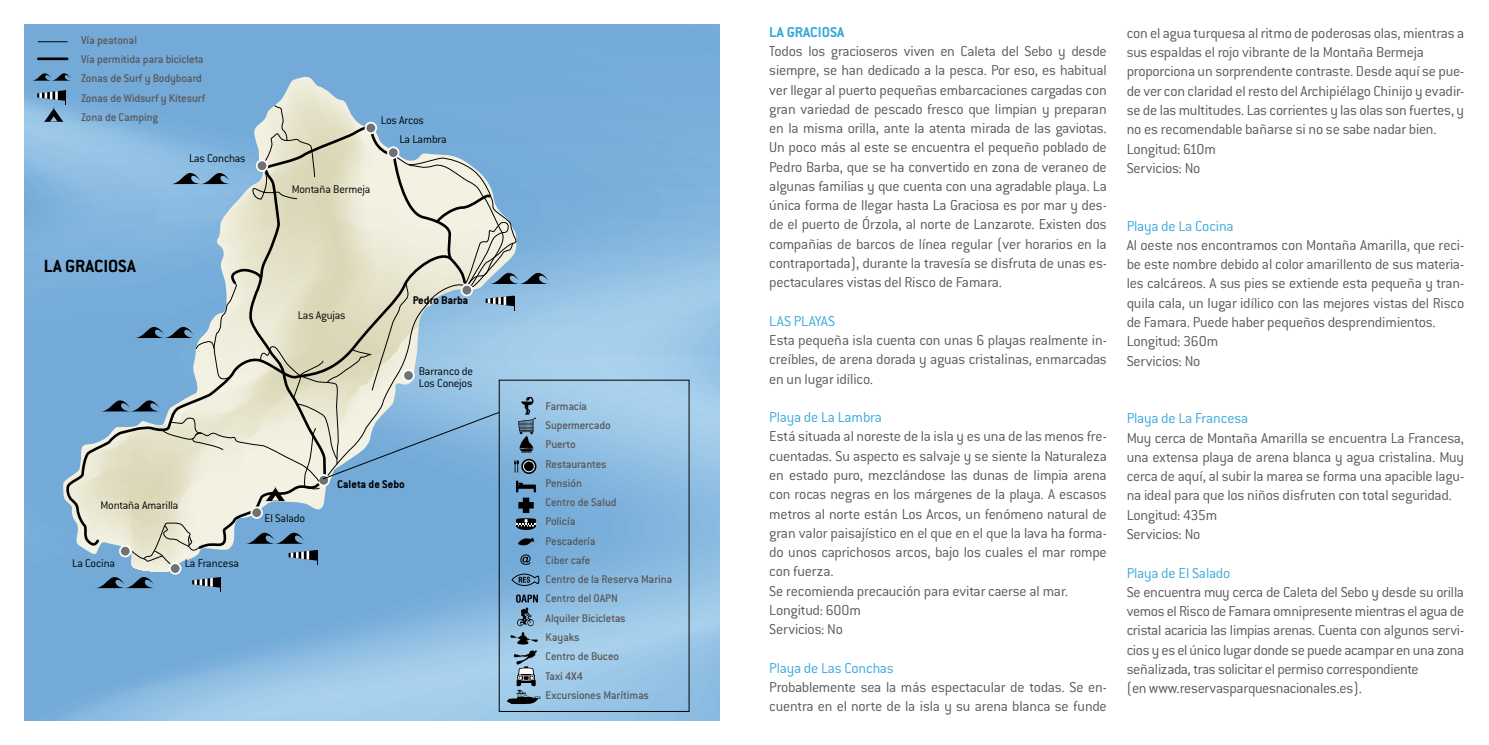
<style>
.page{position:relative;width:1489px;height:745px;background:#fff}
.page>*{position:absolute;margin:0;border:0;box-sizing:border-box;transform-origin:0 0}
.t1{font:700 19.25px "Conduit ITC";color:#000}
.t2{font:300 15.75px/19.2px "Conduit ITC";letter-spacing:-.015em;color:#58585a}
.t3{font:300 15.75px "Conduit ITC";letter-spacing:-.015em;color:#39a9dc}
.t4{font:700 15.75px "Conduit ITC";color:#39a9dc}
.t5{font:300 15.75px "Conduit ITC";letter-spacing:.01em;color:#39a9dc}
.t6{font:500 12.25px/19.2px "Conduit ITC";letter-spacing:-.015em;color:#58585a}
.t7{font:300 12.25px/12.2px "Conduit ITC";letter-spacing:-.015em;color:#000}
.t8{font:700 12.25px "Conduit ITC";color:#000}
</style>
<div class="page">
<svg style="left:25px;top:25px;width:694px;height:694px;background:#85b6de"></svg>
<svg style="left:32px;top:70px;width:40px;height:11px"></svg>
<svg style="left:37px;top:90px;width:26px;height:32px"></svg>
<hr style="left:38px;top:57px;width:29px;height:3px;background:#000">
<svg style="left:38px;top:41px;width:29px;height:1px"></svg>
<svg style="left:63px;top:77px;width:454px;height:501px;background:#7fb1d9"></svg>
<div style="left:170px;top:563px;width:10px;height:10px;background:#707172;border-radius:50%"></div>
<div style="left:169px;top:562px;width:12px;height:12px;border:2px solid #fff;border-radius:50%"></div>
<svg style="left:95px;top:571px;width:60px;height:16px"></svg>
<svg style="left:192px;top:576px;width:29px;height:15px"></svg>
<svg style="left:506px;top:594px;width:35px;height:109px;background:#7fa0b9"></svg>
<svg style="left:511px;top:573px;width:28px;height:12px"></svg>
<svg style="left:65px;top:249px;width:36px;height:296px;background:#8bb4d1"></svg>
<svg style="left:101px;top:104px;width:448px;height:460px;background:#a7c0cd"></svg>
<p class="t6" style="left:81px;top:30px;width:126px">Vía peatonal<br>Vía permitida para bicicleta<br>Zonas de Surf y Bodyboard<br>Zonas de Widsurf y Kitesurf<br>Zona de Camping</p>
<p class="t1" style="left:44px;top:255px;width:93px">LA GRACIOSA</p>
<p class="t7" style="left:189px;top:152px;width:58px">Las Conchas</p>
<p class="t7" style="left:381px;top:114px;width:45px">Los Arcos</p>
<p class="t7" style="left:399px;top:133px;width:49px">La Lambra</p>
<p class="t7" style="left:292px;top:183px;width:80px">Montaña Bermeja</p>
<p class="t7" style="left:298px;top:309px;width:49px">Las Agujas</p>
<p class="t8" style="left:413px;top:293px;width:57px">Pedro Barba</p>
<p class="t7" style="left:419px;top:364px;width:56px">Barranco de<br>Los Conejos</p>
<p class="t7" style="left:101px;top:499px;width:79px">Montaña Amarilla</p>
<p class="t7" style="left:72px;top:556px;width:45px">La Cocina</p>
<p class="t7" style="left:185px;top:556px;width:56px">La Francesa</p>
<p class="t7" style="left:264px;top:511px;width:42px">El Salado</p>
<p class="t8" style="left:337px;top:477px;width:69px">Caleta de Sebo</p>
<p class="t6" style="left:545px;top:396px;width:128px">Farmacia<br>Supermercado<br>Puerto<br>Restaurantes<br>Pensión<br>Centro de Salud<br>Policía<br>Pescadería<br>Ciber cafe<br>Centro de la Reserva Marina<br>Centro del OAPN<br>Alquiler Bicicletas<br>Kayaks<br>Centro de Buceo<br>Taxi 4X4<br>Excursiones Marítimas</p>
<p class="t4" style="left:769px;top:23px;width:77px">LA GRACIOSA</p>
<p class="t2" style="left:769px;top:41px;width:339px;text-align:justify">Todos los gracioseros viven en Caleta del Sebo y desde siempre, se han dedicado a la pesca. Por eso, es habitual ver llegar al puerto pequeñas embarcaciones cargadas con gran variedad de pescado fresco que limpian y preparan en la misma orilla, ante la atenta mirada de las gaviotas.<br>Un poco más al este se encuentra el pequeño poblado de Pedro Barba, que se ha convertido en zona de veraneo de algunas familias y que cuenta con una agradable playa. La única forma de llegar hasta La Graciosa es por mar y des&shy;de el puerto de Órzola, al norte de Lanzarote. Existen dos compañias de barcos de línea regular (ver horarios en la contraportada), durante la travesía se disfruta de unas es&shy;pectaculares vistas del Risco de Famara.</p>
<p class="t5" style="left:769px;top:312px;width:67px">LAS PLAYAS</p>
<p class="t2" style="left:769px;top:330px;width:339px;text-align:justify">Esta pequeña isla cuenta con unas 6 playas realmente in&shy;creíbles, de arena dorada y aguas cristalinas, enmarcadas en un lugar idílico.</p>
<p class="t3" style="left:769px;top:408px;width:114px">Playa de La Lambra</p>
<p class="t2" style="left:769px;top:426px;width:339px">Está situada al noreste de la isla y es una de las menos fre&shy;cuentadas. Su aspecto es salvaje y se siente la Naturaleza en estado puro, mezclándose las dunas de limpia arena con rocas negras en los márgenes de la playa. A escasos metros al norte están Los Arcos, un fenómeno natural de gran valor paisajístico en el que en el que la lava ha forma&shy;do unos caprichosos arcos, bajo los cuales el mar rompe con fuerza.<br>Se recomienda precaución para evitar caerse al mar.<br>Longitud: 600m<br>Servicios: No</p>
<p class="t3" style="left:769px;top:658px;width:126px">Playa de Las Conchas</p>
<p class="t2" style="left:769px;top:677px;width:339px">Probablemente sea la más espectacular de todas. Se en&shy;cuentra en el norte de la isla y su arena blanca se funde</p>
<p class="t2" style="left:1126px;top:23px;width:339px">con el agua turquesa al ritmo de poderosas olas, mientras a sus espaldas el rojo vibrante de la Montaña Bermeja proporciona un sorprendente contraste. Desde aquí se pue&shy;de ver con claridad el resto del Archipiélago Chinijo y evadir&shy;se de las multitudes. Las corrientes y las olas son fuertes, y no es recomendable bañarse si no se sabe nadar bien.<br>Longitud: 610m<br>Servicios: No</p>
<p class="t3" style="left:1126px;top:217px;width:109px">Playa de La Cocina</p>
<p class="t2" style="left:1126px;top:235px;width:339px">Al oeste nos encontramos con Montaña Amarilla, que reci&shy;be este nombre debido al color amarillento de sus materia&shy;les calcáreos. A sus pies se extiende esta pequeña y tran&shy;quila cala, un lugar idílico con las mejores vistas del Risco de Famara. Puede haber pequeños desprendimientos.<br>Longitud: 360m<br>Servicios: No</p>
<p class="t3" style="left:1126px;top:409px;width:123px">Playa de La Francesa</p>
<p class="t2" style="left:1126px;top:428px;width:339px">Muy cerca de Montaña Amarilla se encuentra La Francesa, una extensa playa de arena blanca y agua cristalina. Muy cerca de aquí, al subir la marea se forma una apacible lagu&shy;na ideal para que los niños disfruten con total seguridad.<br>Longitud: 435m<br>Servicios: No</p>
<p class="t3" style="left:1126px;top:563px;width:105px">Playa de El Salado</p>
<p class="t2" style="left:1126px;top:582px;width:339px">Se encuentra muy cerca de Caleta del Sebo y desde su orilla vemos el Risco de Famara omnipresente mientras el agua de cristal acaricia las limpias arenas. Cuenta con algunos servi&shy;cios y es el único lugar donde se puede acampar en una zona señalizada, tras solicitar el permiso correspondiente<br>(en www.reservasparquesnacionales.es).</p>
</div>
